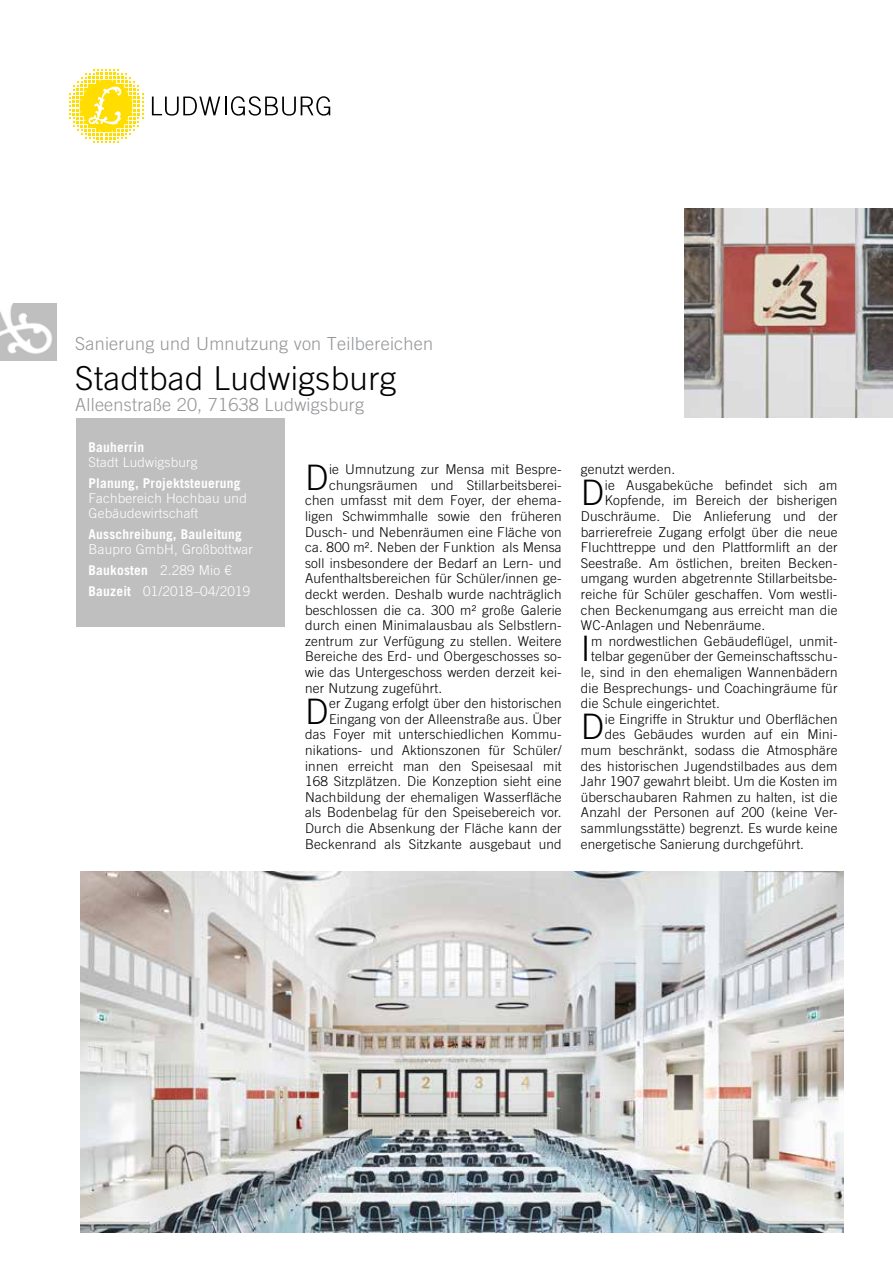
<style>
.page{position:relative;width:893px;height:1263px;background:#fff}
.page>*{position:absolute;margin:0;border:0;box-sizing:border-box;transform-origin:0 0}
.t1{font:300 35.1px "Ludwigsburg Trade Gothic";color:#000}
.t2{font:300 33px "Ludwigsburg Trade Gothic";color:#000}
.t3{font:300 18px "Ludwigsburg Trade Gothic";color:#939598}
.t4{font:300 13.5px/15.6px "Ludwigsburg Trade Gothic";color:#000;text-align:right}
.t5{font:300 13.5px/21px "Ludwigsburg Trade Gothic";color:#fff}
.t6{font:700 13.5px "Ludwigsburg Trade Gothic";color:#fff}
.s1{font-weight:700}
</style>
<div class="page">
<svg style="left:69px;top:69px;width:74px;height:74px"></svg>
<svg style="left:152px;top:96px;width:178px;height:20px"></svg>
<img style="left:684px;top:209px;width:209px;height:208px">
<div style="left:76px;top:418px;width:208px;height:209px;background:#bfbfbf"></div>
<img style="left:0;top:304px;width:57px;height:57px">
<img style="left:81px;top:872px;width:762px;height:360px">
<h3 class="t3" style="left:75px;top:333px;width:360px">Sanierung und Umnutzung von Teilbereichen</h3>
<h2 class="t2" style="left:75px;top:358px;width:323px">Stadtbad Ludwigsburg</h2>
<h3 class="t3" style="left:75px;top:394px;width:291px">Alleenstraße 20, 71638 Ludwigsburg</h3>
<p class="t6" style="left:89px;top:439px;width:57px">Bauherrin</p>
<p class="t5" style="left:89px;top:452px;width:111px">Stadt Ludwigsburg</p>
<p class="t6" style="left:89px;top:475px;width:154px">Planung, Projektsteuerung</p>
<p class="t5" style="left:89px;top:491px;width:160px;line-height:15px">Fachbereich Hochbau und<br>Gebäudewirtschaft</p>
<p class="t6" style="left:89px;top:526px;width:155px">Ausschreibung, Bauleitung</p>
<p class="t5" style="left:89px;top:539px;width:166px">Baupro GmbH, Großbottwar<br><span class="s1">Baukosten</span> 2.289 Mio €<br><span class="s1">Bauzeit</span> 01/2018–04/2019</p>
<h1 class="t1" style="left:305px;top:456px;width:25px">D</h1>
<p class="t4" style="left:329px;top:461px;width:234px">ie Umnutzung zur Mensa mit Bespre-</p>
<p class="t4" style="left:329px;top:477px;width:234px">chungsräumen und Stillarbeitsberei-</p>
<p class="t4" style="left:305px;top:492px;width:258px">chen umfasst mit dem Foyer, der ehema-</p>
<p class="t4" style="left:305px;top:508px;width:258px">ligen Schwimmhalle sowie den früheren</p>
<p class="t4" style="left:305px;top:524px;width:258px">Dusch- und Nebenräumen eine Fläche von</p>
<p class="t4" style="left:305px;top:539px;width:258px">ca. 800 m². Neben der Funktion als Mensa</p>
<p class="t4" style="left:305px;top:555px;width:258px">soll insbesondere der Bedarf an Lern- und</p>
<p class="t4" style="left:305px;top:571px;width:258px">Aufenthaltsbereichen für Schüler/innen ge-</p>
<p class="t4" style="left:305px;top:586px;width:258px">deckt werden. Deshalb wurde nachträglich</p>
<p class="t4" style="left:305px;top:602px;width:258px">beschlossen die ca. 300 m² große Galerie</p>
<p class="t4" style="left:305px;top:617px;width:258px">durch einen Minimalausbau als Selbstlern-</p>
<p class="t4" style="left:305px;top:633px;width:258px">zentrum zur Verfügung zu stellen. Weitere</p>
<p class="t4" style="left:305px;top:649px;width:258px">Bereiche des Erd- und Obergeschosses so-</p>
<p class="t4" style="left:305px;top:664px;width:258px">wie das Untergeschoss werden derzeit kei-</p>
<p class="t4" style="left:305px;top:680px;width:139px">ner Nutzung zugeführt.</p>
<h1 class="t1" style="left:305px;top:690px;width:25px">D</h1>
<p class="t4" style="left:305px;top:695px;width:258px">er Zugang erfolgt über den historischen Eingang von der Alleenstraße aus. Über das Foyer mit unterschiedlichen Kommu&shy;nikations- und Aktionszonen für Schüler/ innen erreicht man den Speisesaal mit 168 Sitzplätzen. Die Konzeption sieht eine Nachbildung der ehemaligen Wasserfläche als Bodenbelag für den Speisebereich vor.<br>Durch die Absenkung der Fläche kann der Beckenrand als Sitzkante ausgebaut und</p>
<p class="t4" style="left:581px;top:461px;width:96px">genutzt werden.</p>
<h1 class="t1" style="left:581px;top:472px;width:25px">D</h1>
<p class="t4" style="left:605px;top:477px;width:234px">ie Ausgabeküche befindet sich am</p>
<p class="t4" style="left:605px;top:492px;width:234px">Kopfende, im Bereich der bisherigen</p>
<p class="t4" style="left:581px;top:508px;width:258px">Duschräume. Die Anlieferung und der</p>
<p class="t4" style="left:581px;top:524px;width:258px">barrierefreie Zugang erfolgt über die neue</p>
<p class="t4" style="left:581px;top:539px;width:258px">Fluchttreppe und den Plattformlift an der</p>
<p class="t4" style="left:581px;top:555px;width:258px">Seestraße. Am östlichen, breiten Becken-</p>
<p class="t4" style="left:581px;top:571px;width:258px">umgang wurden abgetrennte Stillarbeitsbe-</p>
<p class="t4" style="left:581px;top:586px;width:258px">reiche für Schüler geschaffen. Vom westli-</p>
<p class="t4" style="left:581px;top:602px;width:258px">chen Beckenumgang aus erreicht man die</p>
<p class="t4" style="left:581px;top:617px;width:186px">WC-Anlagen und Nebenräume.</p>
<h1 class="t1" style="left:581px;top:628px;width:12px">I</h1>
<p class="t4" style="left:591px;top:633px;width:248px">m nordwestlichen Gebäudeflügel, unmit-</p>
<p class="t4" style="left:591px;top:648px;width:248px">telbar gegenüber der Gemeinschaftsschu-</p>
<p class="t4" style="left:581px;top:664px;width:258px">le, sind in den ehemaligen Wannenbädern</p>
<p class="t4" style="left:581px;top:680px;width:258px">die Besprechungs- und Coachingräume für</p>
<p class="t4" style="left:581px;top:695px;width:141px">die Schule eingerichtet.</p>
<h1 class="t1" style="left:581px;top:706px;width:25px">D</h1>
<p class="t4" style="left:605px;top:711px;width:234px">ie Eingriffe in Struktur und Oberflächen</p>
<p class="t4" style="left:605px;top:726px;width:234px">des Gebäudes wurden auf ein Mini-</p>
<p class="t4" style="left:581px;top:742px;width:258px">mum beschränkt, sodass die Atmosphäre</p>
<p class="t4" style="left:581px;top:758px;width:258px">des historischen Jugendstilbades aus dem</p>
<p class="t4" style="left:581px;top:773px;width:258px">Jahr 1907 gewahrt bleibt. Um die Kosten im</p>
<p class="t4" style="left:581px;top:789px;width:258px">überschaubaren Rahmen zu halten, ist die</p>
<p class="t4" style="left:581px;top:805px;width:258px">Anzahl der Personen auf 200 (keine Ver-</p>
<p class="t4" style="left:581px;top:820px;width:258px">sammlungsstätte) begrenzt. Es wurde keine</p>
<p class="t4" style="left:581px;top:836px;width:225px">energetische Sanierung durchgeführt.</p>
</div>
